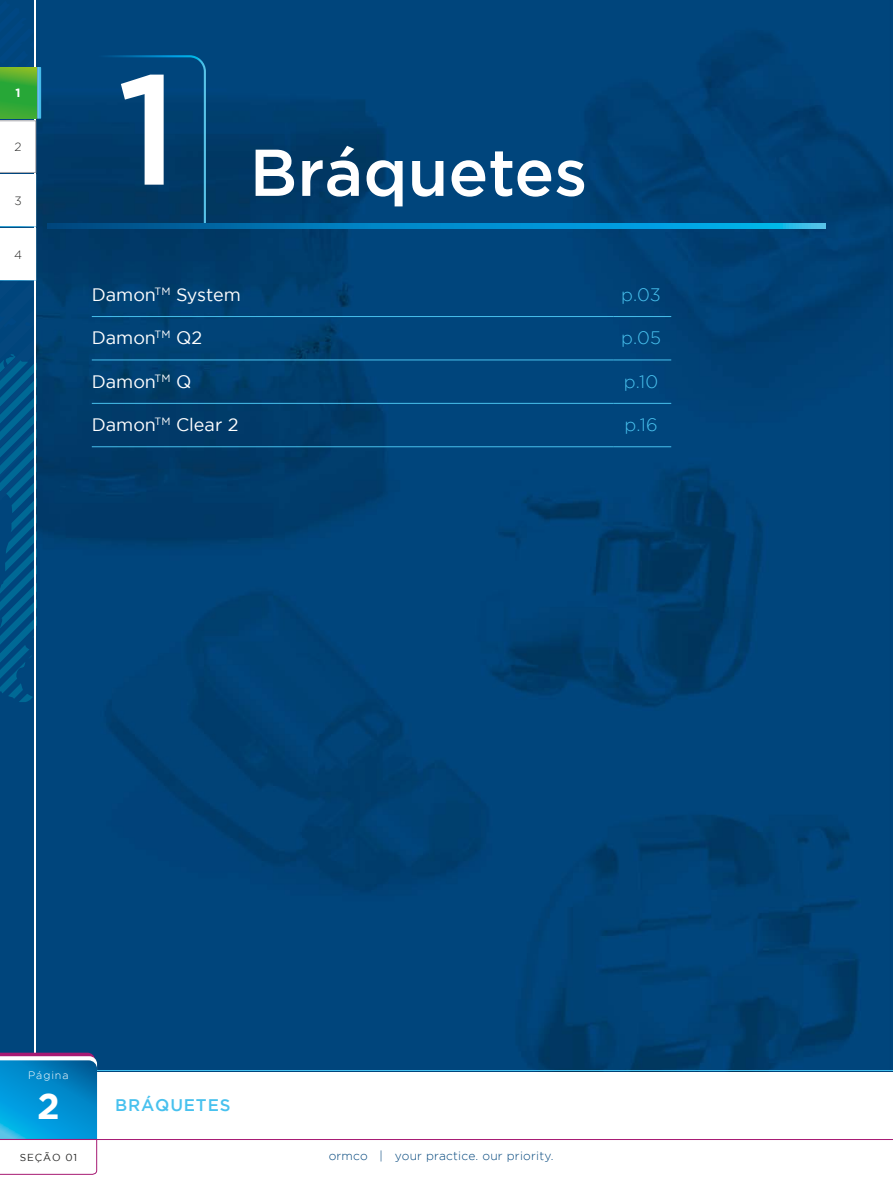
<style>
.page{position:relative;width:893px;height:1187px;background:#fff}
.page>*{position:absolute;margin:0;border:0;box-sizing:border-box;transform-origin:0 0}
.t1{font:500 156px "Gotham";color:#fff}
.t2{font:500 66px "Gotham";color:#fff}
.t3{font:700 36.3px "Gotham";color:#fff}
.t4{font:18px "Gotham";color:#fff}
.t5{font:300 18px "Gotham";letter-spacing:.01em;color:#48c1ee}
.t6{font:500 16.8px "Gotham";letter-spacing:.05em;color:#48c1ee}
.t7{font:300 12px "Gotham";letter-spacing:.02em;color:#00457c}
.t8{font:300 12px "Gotham";color:#282827}
.t9{font:700 12px "Gotham";color:#fff}
.t10{font:300 10.8px "Gotham";letter-spacing:.085em;color:#fff}
.t11{font:10.2px "Gotham";letter-spacing:.085em;color:#282827}
</style>
<div class="page">
<img style="left:36px;top:0;width:857px;height:1070px">
<div style="left:0;top:0;width:36px;height:1070px;background:#00457c"></div>
<hr style="left:0;top:1070px;width:893px;height:1px;background:#48c1ee">
<hr style="left:0;top:1138px;width:893px;height:1px;background:#a71a73">
<hr style="left:35px;top:0;width:1px;height:1052px;background:#fff">
<svg style="left:0;top:1052px;width:97px;height:122px"></svg>
<svg style="left:0;top:1px;width:42px;height:701px"></svg>
<svg style="left:0;top:67px;width:36px;height:52px;background:#3fab33"></svg>
<hr style="left:92px;top:316px;width:521px;height:1px;background:#48c1ee">
<hr style="left:92px;top:359px;width:521px;height:1px;background:#48c1ee">
<hr style="left:92px;top:403px;width:521px;height:1px;background:#48c1ee">
<hr style="left:92px;top:446px;width:521px;height:1px;background:#48c1ee">
<hr style="left:613px;top:316px;width:58px;height:1px;background:#48c1ee">
<hr style="left:613px;top:359px;width:58px;height:1px;background:#48c1ee">
<hr style="left:613px;top:403px;width:58px;height:1px;background:#48c1ee">
<hr style="left:613px;top:446px;width:58px;height:1px;background:#48c1ee">
<svg style="left:92px;top:54px;width:115px;height:169px;background:#024070"></svg>
<svg style="left:47px;top:223px;width:779px;height:5px;background:#0386c3"></svg>
<p class="t9" style="left:15px;top:86px;width:7px">1</p>
<p class="t8" style="left:14px;top:140px;width:9px">2</p>
<p class="t8" style="left:14px;top:194px;width:9px">3</p>
<p class="t8" style="left:14px;top:248px;width:9px">4</p>
<h1 class="t1" style="left:117px;top:41px;width:63px">1</h1>
<h2 class="t2" style="left:250px;top:135px;width:339px">Bráquetes</h2>
<p class="t4" style="left:92px;top:284px;width:151px">Damon<sup>TM</sup> System</p>
<p class="t5" style="left:621px;top:284px;width:41px">p.03</p>
<p class="t4" style="left:92px;top:328px;width:112px">Damon<sup>TM</sup> Q2</p>
<p class="t5" style="left:621px;top:328px;width:41px">p.05</p>
<p class="t4" style="left:92px;top:371px;width:101px">Damon<sup>TM</sup> Q</p>
<p class="t5" style="left:624px;top:371px;width:36px">p.10</p>
<p class="t4" style="left:92px;top:414px;width:148px">Damon<sup>TM</sup> Clear 2</p>
<p class="t5" style="left:624px;top:415px;width:35px">p.16</p>
<p class="t10" style="left:28px;top:1069px;width:42px">Página</p>
<h3 class="t3" style="left:37px;top:1084px;width:24px">2</h3>
<p class="t11" style="left:20px;top:1151px;width:59px">SEÇÃO 01</p>
<p class="t6" style="left:115px;top:1095px;width:117px">BRÁQUETES</p>
<p class="t7" style="left:329px;top:1148px;width:226px">ormco | your practice. our priority.</p>
</div>
